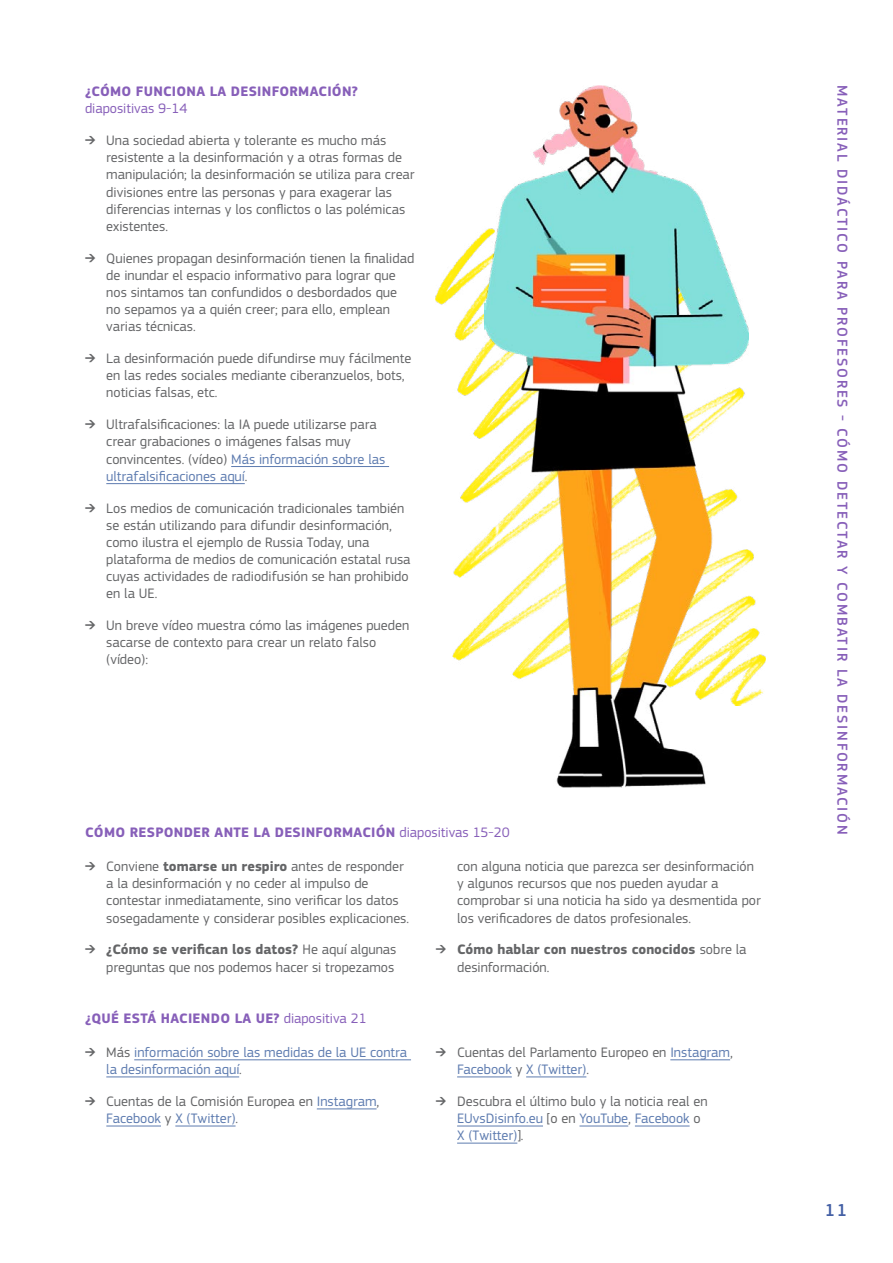
<style>
.page{position:relative;width:893px;height:1263px;background:#fff}
.page>*{position:absolute;margin:0;border:0;box-sizing:border-box;transform-origin:0 0}
.t1{font:500 18px "EC Square Sans Pro";color:#4460a5}
.t2{font:500 15px "EC Square Sans Pro";letter-spacing:.12em;color:#875fb9}
.t3{font:14.25px/17.1px "EC Square Sans Pro";color:#646567}
.Heading_2_H2{font:700 14.25px/17.1px "EC Square Sans Pro";letter-spacing:.02em;color:#875fb9}
.t4{font:14.25px/17.1px "EC Square Sans Pro";color:#5e7cb0}
.t5{font:700 14.25px/17.1px "EC Square Sans Pro";color:#646567}
.s1{font-weight:400}
.s2{color:#5e7cb0}
.s3{font-weight:700}
.s4{color:#646567}
</style>
<div class="page">
<img style="left:436px;top:232px;width:329px;height:469px">
<img style="left:484px;top:85px;width:265px;height:702px">
<hr style="left:231px;top:466px;width:158px;height:1px;background:#5e7cb0">
<hr style="left:106px;top:483px;width:139px;height:1px;background:#5e7cb0">
<hr style="left:134px;top:1059px;width:277px;height:1px;background:#5e7cb0">
<hr style="left:106px;top:1076px;width:133px;height:1px;background:#5e7cb0">
<hr style="left:317px;top:1108px;width:60px;height:1px;background:#5e7cb0">
<hr style="left:106px;top:1126px;width:55px;height:1px;background:#5e7cb0">
<hr style="left:175px;top:1126px;width:61px;height:1px;background:#5e7cb0">
<hr style="left:670px;top:1059px;width:60px;height:1px;background:#5e7cb0">
<hr style="left:457px;top:1076px;width:55px;height:1px;background:#5e7cb0">
<hr style="left:526px;top:1076px;width:60px;height:1px;background:#5e7cb0">
<hr style="left:457px;top:1126px;width:86px;height:1px;background:#5e7cb0">
<hr style="left:579px;top:1126px;width:49px;height:1px;background:#5e7cb0">
<hr style="left:635px;top:1126px;width:55px;height:1px;background:#5e7cb0">
<hr style="left:457px;top:1143px;width:60px;height:1px;background:#5e7cb0">
<h2 class="Heading_2_H2" style="left:85px;top:83px;width:275px">¿CÓMO FUNCIONA LA DESINFORMACIÓN? <span class="s1">diapositivas 9-14</span></h2>
<p class="t3" style="left:106px;top:132px;width:310px;text-indent:-21px">➔ Una sociedad abierta y tolerante es mucho más resistente a la desinformación y a otras formas de manipulación; la desinformación se utiliza para crear divisiones entre las personas y para exagerar las diferencias internas y los conflictos o las polémicas existentes.</p>
<p class="t3" style="left:106px;top:250px;width:309px;text-indent:-21px">➔ Quienes propagan desinformación tienen la finalidad de inundar el espacio informativo para lograr que nos sintamos tan confundidos o desbordados que no sepamos ya a quién creer; para ello, emplean varias técnicas.</p>
<p class="t3" style="left:106px;top:350px;width:307px;text-indent:-21px">➔ La desinformación puede difundirse muy fácilmente en las redes sociales mediante ciberanzuelos, bots, noticias falsas, etc.</p>
<p class="t3" style="left:106px;top:416px;width:280px;text-indent:-21px">➔ Ultrafalsificaciones: la IA puede utilizarse para crear grabaciones o imágenes falsas muy convincentes. (vídeo) <span class="s2">Más información sobre las ultrafalsificaciones aquí</span>.</p>
<p class="t3" style="left:106px;top:499px;width:306px;text-indent:-21px">➔ Los medios de comunicación tradicionales también se están utilizando para difundir desinformación, como ilustra el ejemplo de Russia Today, una plataforma de medios de comunicación estatal rusa cuyas actividades de radiodifusión se han prohibido en la UE.</p>
<p class="t3" style="left:106px;top:617px;width:305px;text-indent:-21px">➔ Un breve vídeo muestra cómo las imágenes pueden sacarse de contexto para crear un relato falso (vídeo):</p>
<h2 class="Heading_2_H2" style="left:85px;top:824px;width:426px">CÓMO RESPONDER ANTE LA DESINFORMACIÓN <span class="s1">diapositivas 15-20</span></h2>
<p class="t3" style="left:106px;top:858px;width:304px;text-indent:-21px">➔ Conviene <span class="s3">tomarse un respiro</span> antes de responder a la desinformación y no ceder al impulso de contestar inmediatamente, sino verificar los datos sosegadamente y considerar posibles explicaciones.</p>
<p class="t3" style="left:85px;top:941px;width:313px;text-align:right">➔ <span class="s3">¿Cómo se verifican los datos?</span> He aquí algunas preguntas que nos podemos hacer si tropezamos</p>
<p class="t3" style="left:457px;top:858px;width:305px">con alguna noticia que parezca ser desinformación y algunos recursos que nos pueden ayudar a comprobar si una noticia ha sido ya desmentida por los verificadores de datos profesionales.</p>
<p class="t5" style="left:457px;top:942px;width:291px;text-indent:-21px"><span class="s1">➔</span> Cómo hablar con nuestros conocidos <span class="s1">sobre la desinformación.</span></p>
<h2 class="Heading_2_H2" style="left:85px;top:1010px;width:283px">¿QUÉ ESTÁ HACIENDO LA UE? <span class="s1">diapositiva 21</span></h2>
<p class="t4" style="left:106px;top:1044px;width:302px;text-indent:-21px"><span class="s4">➔ Más</span> información sobre las medidas de la UE contra la desinformación aquí<span class="s4">.</span></p>
<p class="t3" style="left:106px;top:1093px;width:275px;text-indent:-21px">➔ Cuentas de la Comisión Europea en <span class="s2">Instagram</span>,<br><span class="s2">Facebook</span> y <span class="s2">X (Twitter)</span>.</p>
<p class="t3" style="left:457px;top:1044px;width:277px;text-indent:-21px">➔ Cuentas del Parlamento Europeo en <span class="s2">Instagram</span>,<br><span class="s2">Facebook</span> y <span class="s2">X (Twitter)</span>.</p>
<p class="t3" style="left:457px;top:1093px;width:252px;text-indent:-21px">➔ Descubra el último bulo y la noticia real en<br><span class="s2">EUvsDisinfo.eu</span> [o en <span class="s2">YouTube</span>, <span class="s2">Facebook</span> o<br><span class="s2">X (Twitter)</span>].</p>
<p class="t2" style="left:851px;top:85px;width:751px;rotate:90deg">MATERIAL DIDÁCTICO PARA PROFESORES - CÓMO DETECTAR Y COMBATIR LA DESINFORMACIÓN</p>
<p class="t1" style="left:825px;top:1199px;width:24px">11</p>
</div>
